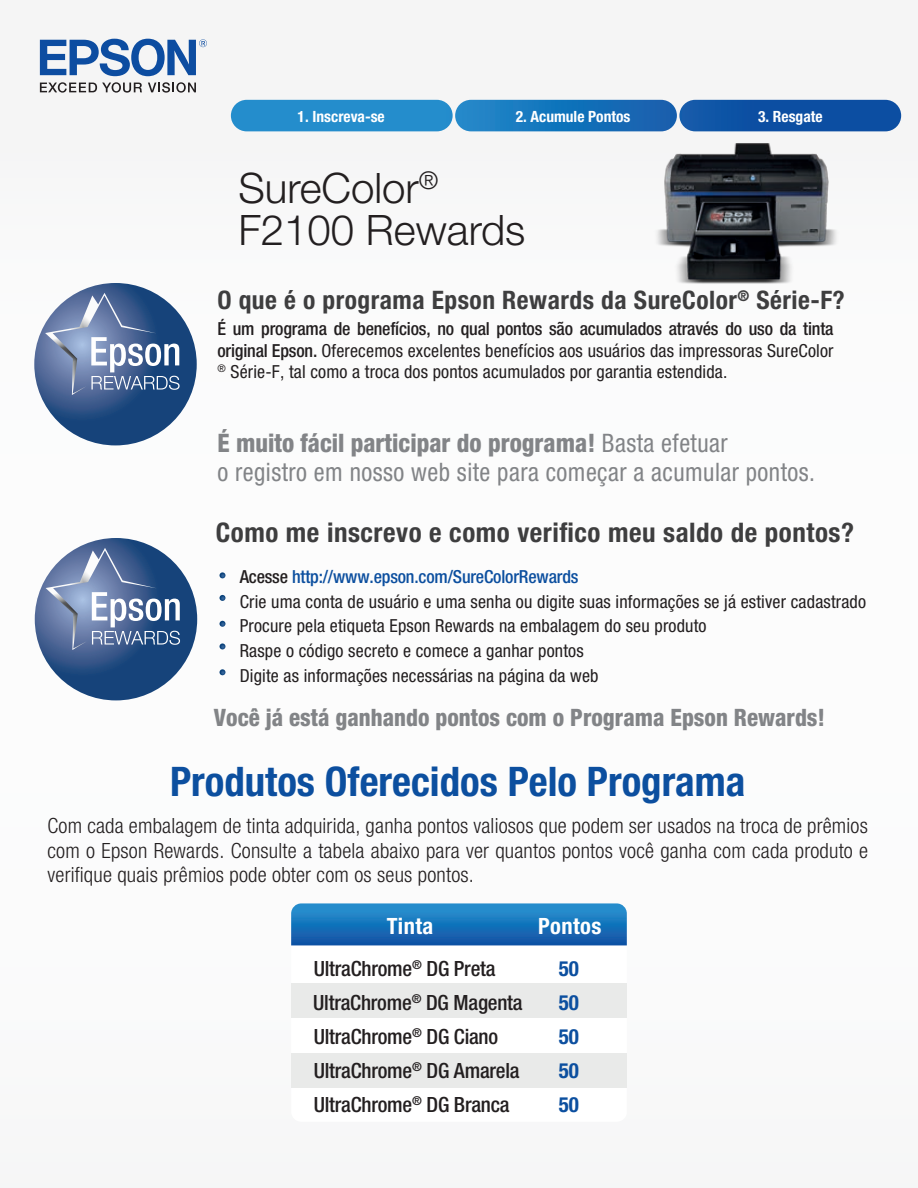
<style>
.page{position:relative;width:918px;height:1188px;background:#fbfbfb}
.page>*{position:absolute;margin:0;border:0;box-sizing:border-box;transform-origin:0 0}
.t1{font:300 42px/42.2px "Helvetica Neue LT Std";color:#231f20}
.t2{font:700 condensed 40.8px "Helvetica Neue";color:#0c4f9f}
.t3{font:700 condensed 27px "Helvetica Neue";letter-spacing:.02em;color:#3e3e3f}
.t4{font:condensed 25.5px "Helvetica Neue";letter-spacing:.02em;color:#828487;scale:.96 1}
.t5{font:700 condensed 25.5px "Helvetica Neue";letter-spacing:.02em;color:#3e3e3f}
.t6{font:800 condensed 25.5px "Helvetica Neue LT Std";color:#828487;scale:.96 1}
.t7{font:800 condensed 24px "Helvetica Neue LT Std";color:#828487;scale:.96 1}
.t8{font:700 condensed 22.5px "Helvetica Neue";letter-spacing:.02em;color:#fff}
.t9{font:300 condensed 21px/24.6px "Helvetica Neue";letter-spacing:.01em;color:#231f20;text-align:justify}
.t10{font:500 condensed 21px "Helvetica Neue";letter-spacing:-.01em;color:#231f20}
.t11{font:700 condensed 21px "Helvetica Neue";letter-spacing:-.01em;color:#0c4f9f}
.t12{font:condensed 18px/24.6px "Helvetica Neue";letter-spacing:.01em;color:#231f20;text-align:justify}
.t13{font:700 condensed 15.45px "Helvetica Neue";color:#fff}
.s1{font-weight:500}
.s2{font-family:"Helvetica Neue";font-weight:400}
.s3{font-weight:500;color:#0c4f9f}
</style>
<div class="page">
<svg style="left:291px;top:945px;width:336px;height:109px"></svg>
<div style="left:291px;top:984px;width:336px;height:34px;background:#e9eae9"></div>
<div style="left:291px;top:1054px;width:336px;height:34px;background:#e9eae9"></div>
<svg style="left:291px;top:903px;width:336px;height:42px;background:#1c75bb"></svg>
<img style="left:657px;top:143px;width:180px;height:141px">
<div style="left:231px;top:100px;width:222px;height:31px;background:#248dcc;border-radius:16px"></div>
<div style="left:455px;top:100px;width:222px;height:31px;background:linear-gradient(to right,#1d89ca,#125dac);border-radius:16px"></div>
<div style="left:679px;top:100px;width:222px;height:31px;background:#0c4ea2;border-radius:16px"></div>
<div style="left:0;top:0;width:236px;height:132px;background:#f5f5f5"></div>
<svg style="left:40px;top:82px;width:102px;height:11px"></svg>
<svg style="left:148px;top:82px;width:48px;height:11px"></svg>
<svg style="left:40px;top:39px;width:167px;height:37px"></svg>
<svg style="left:219px;top:572px;width:6px;height:6px"></svg>
<svg style="left:219px;top:595px;width:6px;height:6px"></svg>
<svg style="left:219px;top:621px;width:6px;height:6px"></svg>
<svg style="left:219px;top:643px;width:6px;height:6px"></svg>
<svg style="left:219px;top:669px;width:6px;height:6px"></svg>
<svg style="left:34px;top:283px;width:163px;height:162px"></svg>
<svg style="left:35px;top:538px;width:162px;height:162px"></svg>
<p class="t13" style="left:298px;top:107px;width:89px">1. Inscreva-se</p>
<p class="t13" style="left:516px;top:107px;width:116px">2. Acumule Pontos</p>
<p class="t13" style="left:758px;top:107px;width:66px">3. Resgate</p>
<h1 class="t1" style="left:238px;top:166px;width:289px">SureColor<sup>®<br></sup>F2100 Rewards</h1>
<h3 class="t5" style="left:217px;top:285px;width:629px">O que é o programa Epson Rewards da SureColor<sup>®</sup> Série-F?</h3>
<p class="t12" style="left:217px;top:318px;width:618px;line-height:21.6px"><span class="s1">É um programa de benefícios, no qual pontos são acumulados através do uso da tinta original Epson.</span> Oferecemos excelentes benefícios aos usuários das impressoras SureColor <sup>®</sup> Série-F, tal como a troca dos pontos acumulados por garantia estendida.</p>
<h3 class="t6" style="left:217px;top:427px;width:533px">É muito fácil participar do programa! <span class="s2">Basta efetuar</span></h3>
<h3 class="t4" style="left:217px;top:457px;width:624px">o registro em nosso web site para começar a acumular pontos.</h3>
<h3 class="t3" style="left:216px;top:516px;width:640px">Como me inscrevo e como verifico meu saldo de pontos?</h3>
<p class="t12" style="left:240px;top:564px;width:628px;text-align:left"><span class="s1">Acesse</span> <span class="s3">http://www.epson.com/SureColorRewards<br></span>Crie uma conta de usuário e uma senha ou digite suas informações se já estiver cadastrado Procure pela etiqueta Epson Rewards na embalagem do seu produto<br>Raspe o código secreto e comece a ganhar pontos<br>Digite as informações necessárias na página da web</p>
<h3 class="t7" style="left:214px;top:702px;width:638px">Você já está ganhando pontos com o Programa Epson Rewards!</h3>
<h2 class="t2" style="left:170px;top:756px;width:577px">Produtos Oferecidos Pelo Programa</h2>
<p class="t9" style="left:48px;top:813px;width:822px">Com cada embalagem de tinta adquirida, ganha pontos valiosos que podem ser usados na troca de prêmios com o Epson Rewards. Consulte a tabela abaixo para ver quantos pontos você ganha com cada produto e verifique quais prêmios pode obter com os seus pontos.</p>
<p class="t8" style="left:387px;top:912px;width:48px">Tinta</p>
<p class="t10" style="left:314px;top:956px;width:183px">UltraChrome<sup>®</sup> DG Preta</p>
<p class="t11" style="left:559px;top:955px;width:21px">50</p>
<p class="t10" style="left:313px;top:990px;width:211px">UltraChrome<sup>®</sup> DG Magenta</p>
<p class="t11" style="left:559px;top:990px;width:21px">50</p>
<p class="t10" style="left:314px;top:1024px;width:186px">UltraChrome<sup>®</sup> DG Ciano</p>
<p class="t11" style="left:559px;top:1024px;width:21px">50</p>
<p class="t10" style="left:314px;top:1058px;width:207px">UltraChrome<sup>®</sup> DG Amarela</p>
<p class="t11" style="left:559px;top:1058px;width:21px">50</p>
<p class="t10" style="left:314px;top:1092px;width:197px">UltraChrome<sup>®</sup> DG Branca</p>
<p class="t11" style="left:559px;top:1092px;width:21px">50</p>
<p class="t8" style="left:538px;top:912px;width:65px">Pontos</p>
</div>
